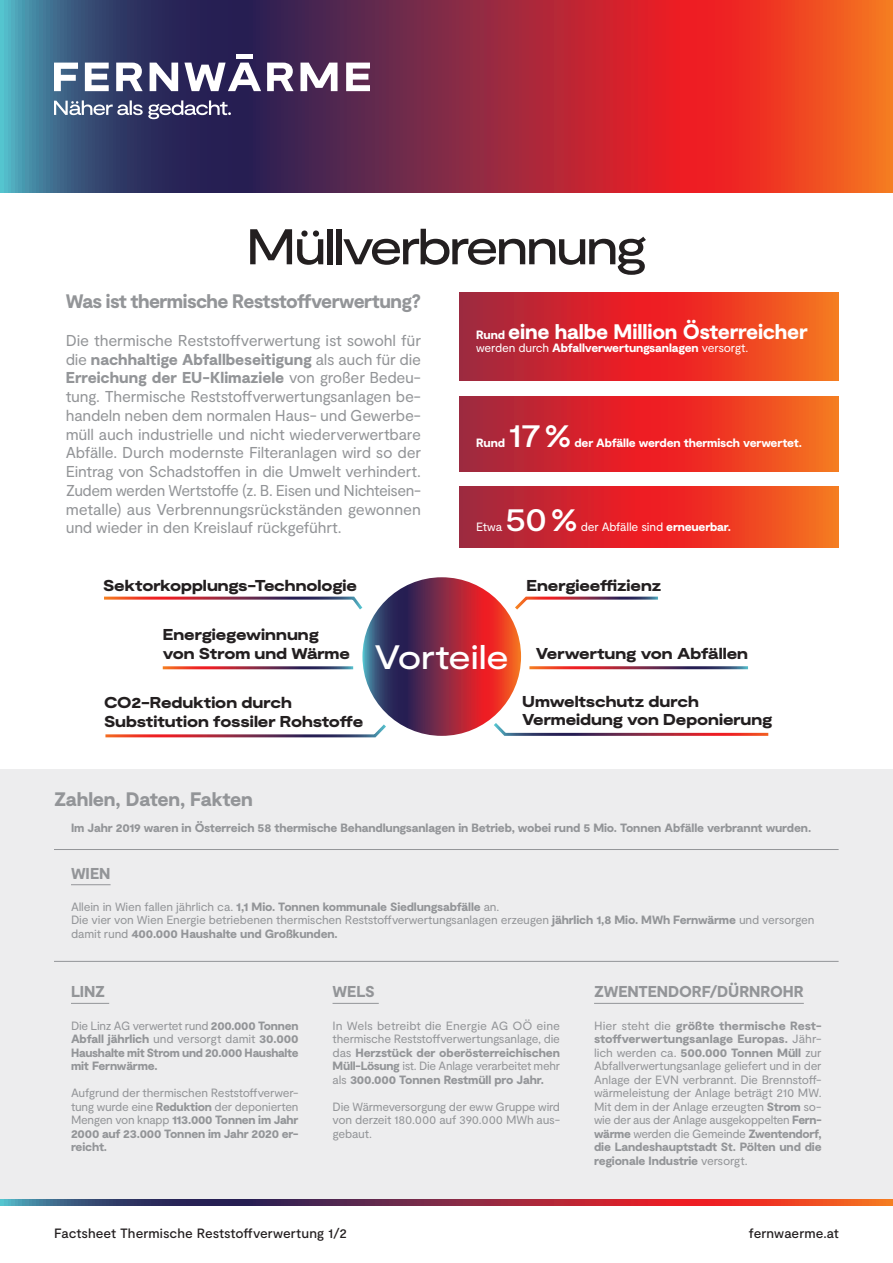
<style>
.page{position:relative;width:893px;height:1263px;background:#fff}
.page>*{position:absolute;margin:0;border:0;box-sizing:border-box;transform-origin:0 0}
.t1{font:500 expanded 50.1px "Moderat";letter-spacing:-.055em;color:#231f20}
.t2{font:500 expanded 33.9px "Moderat";letter-spacing:-.005em;color:#fff}
.t3{font:900 21px "Moderat";letter-spacing:-.01em;color:#fff}
.t4{font:900 19.5px "Moderat";letter-spacing:-.025em;color:#939598}
.t5{font:15.75px/18.8px "Moderat";letter-spacing:-.015em;color:#939598;text-align:justify}
.t6{font:900 expanded 15.75px/18.8px "Moderat";letter-spacing:-.005em;color:#231f20}
.t7{font:900 15.75px "Moderat";letter-spacing:-.005em;color:#939598}
.t8{font:500 13.5px "Moderat";color:#231f20}
.t9{font:12px/13.5px "Moderat";letter-spacing:-.02em;color:#939598;text-align:justify}
.t10{font:900 12px/13.5px "Moderat";letter-spacing:-.015em;color:#939598;text-align:justify}
.t11{font:900 12px "Moderat";letter-spacing:-.015em;color:#fff}
.t12{font:12px "Moderat";letter-spacing:-.015em;color:#fff}
.s1{font-weight:900}
.s2{font-size:12px}
.s3{font-weight:400}
</style>
<div class="page">
<svg style="left:0;top:0;width:893px;height:193px;background:#913745"></svg>
<svg style="left:54px;top:63px;width:316px;height:28px"></svg>
<svg style="left:54px;top:100px;width:177px;height:19px"></svg>
<div style="left:236px;top:54px;width:17px;height:5px;background:#fff"></div>
<svg style="left:0;top:1199px;width:893px;height:7px;background:#8b3647"></svg>
<svg style="left:459px;top:293px;width:380px;height:88px;background:#db3329"></svg>
<svg style="left:459px;top:397px;width:380px;height:74px;background:#dc3429"></svg>
<svg style="left:459px;top:487px;width:380px;height:61px;background:#db3329"></svg>
<svg style="left:105px;top:724px;width:281px;height:14px"></svg>
<svg style="left:494px;top:723px;width:275px;height:13px"></svg>
<svg style="left:362px;top:577px;width:159px;height:159px;background:#882f46"></svg>
<svg style="left:104px;top:596px;width:259px;height:14px"></svg>
<svg style="left:515px;top:596px;width:143px;height:14px"></svg>
<div style="left:0;top:770px;width:893px;height:429px;background:#ededee"></div>
<hr style="left:71px;top:884px;width:40px;height:1px;background:#939598">
<hr style="left:71px;top:1003px;width:38px;height:1px;background:#939598">
<hr style="left:333px;top:1003px;width:46px;height:1px;background:#939598">
<hr style="left:594px;top:1003px;width:210px;height:1px;background:#939598">
<hr style="left:54px;top:961px;width:785px;height:1px;background:#939598">
<hr style="left:54px;top:849px;width:785px;height:1px;background:#939598">
<h1 class="t1" style="left:246px;top:218px;width:402px">Müllverbrennung</h1>
<h3 class="t4" style="left:66px;top:290px;width:357px">Was ist thermische Reststoffverwertung?</h3>
<p class="t5" style="left:66px;top:331px;width:357px">Die thermische Reststoffverwertung ist sowohl für die <span class="s1">nachhaltige Abfallbeseitigung</span> als auch für die <span class="s1">Erreichung der EU-Klimaziele</span> von großer Bedeu&shy;tung. Thermische Reststoffverwertungsanlagen be&shy;handeln neben dem normalen Haus- und Gewerbe&shy;müll auch industrielle und nicht wiederverwertbare Abfälle. Durch modernste Filteranlagen wird so der Eintrag von Schadstoffen in die Umwelt verhindert.<br>Zudem werden Wertstoffe (z. B. Eisen und Nichteisen&shy;metalle) aus Verbrennungsrückständen gewonnen und wieder in den Kreislauf rückgeführt.</p>
<h3 class="t3" style="left:476px;top:319px;width:333px"><span class="s2">Rund</span> eine halbe Million Österreicher</h3>
<p class="t11" style="left:476px;top:341px;width:274px"><span class="s3">werden durch</span> Abfallverwertungsanlagen <span class="s3">versorgt.</span></p>
<h2 class="t2" style="left:508px;top:416px;width:65px">17%</h2>
<p class="t11" style="left:574px;top:436px;width:229px">der Abfälle werden thermisch verwertet.</p>
<p class="t11" style="left:476px;top:436px;width:30px">Rund</p>
<h2 class="t2" style="left:505px;top:499px;width:75px">50%</h2>
<p class="t12" style="left:581px;top:520px;width:152px">der Abfälle sind <span class="s1">erneuerbar.</span></p>
<p class="t12" style="left:476px;top:520px;width:27px">Etwa</p>
<h3 class="t6" style="left:103px;top:577px;width:255px">Sektorkopplungs-Technologie</h3>
<h3 class="t6" style="left:526px;top:577px;width:136px">Energieeffizienz</h3>
<h3 class="t6" style="left:163px;top:626px;width:189px">Energiegewinnung von Strom und Wärme</h3>
<h2 class="t2" style="left:375px;top:638px;width:136px">Vorteile</h2>
<h3 class="t6" style="left:536px;top:645px;width:214px">Verwertung von Abfällen</h3>
<h3 class="t6" style="left:104px;top:694px;width:261px">CO2-Reduktion durch<br>Substitution fossiler Rohstoffe</h3>
<h3 class="t6" style="left:522px;top:693px;width:252px">Umweltschutz durch<br>Vermeidung von Deponierung</h3>
<h3 class="t4" style="left:54px;top:787px;width:201px">Zahlen, Daten, Fakten</h3>
<p class="t10" style="left:71px;top:822px;width:742px">Im Jahr 2019 waren in Österreich 58 thermische Behandlungsanlagen in Betrieb, wobei rund 5 Mio. Tonnen Abfälle verbrannt wurden.</p>
<h3 class="t7" style="left:71px;top:864px;width:41px">WIEN</h3>
<p class="t9" style="left:71px;top:900px;width:745px;text-align:left">Allein in Wien fallen jährlich ca. <span class="s1">1,1 Mio. Tonnen kommunale Siedlungsabfälle</span> an.<br>Die vier von Wien Energie betriebenen thermischen Reststoffverwertungsanlagen erzeugen <span class="s1">jährlich 1,8 Mio. MWh Fernwärme</span> und versorgen damit rund <span class="s1">400.000 Haushalte und Großkunden.</span></p>
<h3 class="t7" style="left:71px;top:983px;width:36px">LINZ</h3>
<p class="t10" style="left:71px;top:1019px;width:229px"><span class="s3">Die Linz AG verwertet rund</span> 200.000 Tonnen Abfall jährlich <span class="s3">und versorgt damit</span> 30.000<br>Haushalte mit Strom und 20.000 Haushalte mit Fernwärme.</p>
<p class="t9" style="left:71px;top:1086px;width:229px">Aufgrund der thermischen Reststoffverwer&shy;tung wurde eine <span class="s1">Reduktion</span> der deponierten Mengen von knapp <span class="s1">113.000 Tonnen im Jahr 2000 auf 23.000 Tonnen im Jahr 2020 er&shy;reicht.</span></p>
<h3 class="t7" style="left:333px;top:983px;width:44px">WELS</h3>
<p class="t9" style="left:333px;top:1019px;width:229px">In Wels betreibt die Energie AG OÖ eine thermische Reststoffverwertungsanlage, die das <span class="s1">Herzstück der oberösterreichischen Müll-Lösung</span> ist. Die Anlage verarbeitet mehr als <span class="s1">300.000 Tonnen Restmüll pro Jahr.</span></p>
<p class="t9" style="left:333px;top:1100px;width:229px">Die Wärmeversorgung der eww Gruppe wird von derzeit 180.000 auf 390.000 MWh aus&shy;gebaut.</p>
<h3 class="t7" style="left:594px;top:983px;width:211px">ZWENTENDORF/DÜRNROHR</h3>
<p class="t9" style="left:594px;top:1019px;width:229px">Hier steht die <span class="s1">größte thermische Rest&shy;stoffverwertungsanlage Europas.</span> Jähr&shy;lich werden ca. <span class="s1">500.000 Tonnen Müll</span> zur Abfallverwertungsanlage geliefert und in der Anlage der EVN verbrannt. Die Brennstoff&shy;wärmeleistung der Anlage beträgt 210 MW.<br>Mit dem in der Anlage erzeugten <span class="s1">Strom</span> so&shy;wie der aus der Anlage ausgekoppelten <span class="s1">Fern&shy;wärme</span> werden die Gemeinde <span class="s1">Zwentendorf, die Landeshauptstadt St. Pölten und die regionale Industrie</span> versorgt.</p>
<p class="t8" style="left:54px;top:1225px;width:294px">Factsheet Thermische Reststoffverwertung 1/2</p>
<p class="t8" style="left:749px;top:1225px;width:92px">fernwaerme.at</p>
</div>
